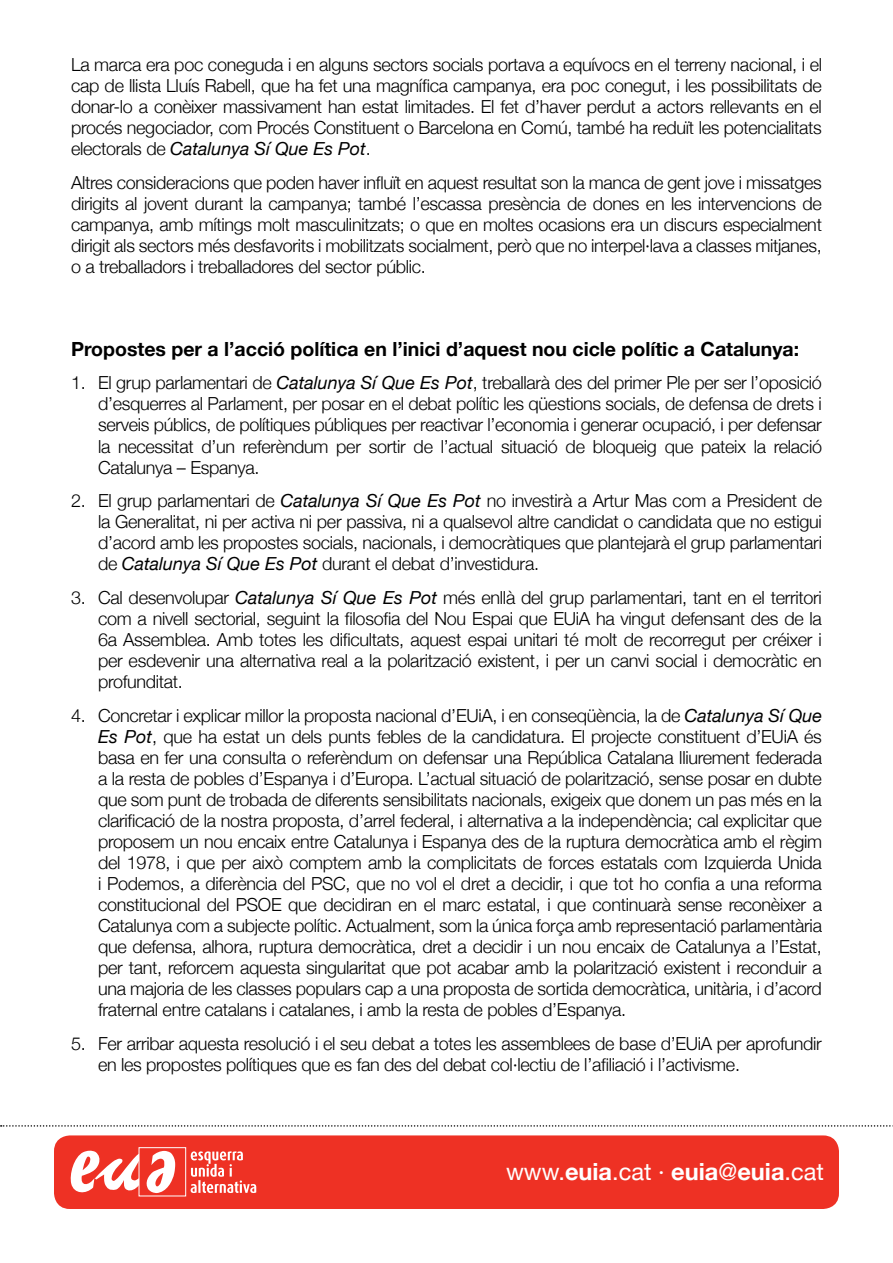
<style>
.page{position:relative;width:893px;height:1263px;background:#fff}
.page>*{position:absolute;margin:0;border:0;box-sizing:border-box;transform-origin:0 0}
.t1{font:23.55px "Helvetica Neue";color:#fff}
.t2{font:700 19.5px "Helvetica Neue";color:#000}
.t3{font:300 18px/21px "Helvetica Neue";letter-spacing:-.015em;color:#000;text-align:justify}
.s1{font-weight:400;font-style:italic}
.s2{font-weight:700}
</style>
<div class="page">
<svg style="left:1px;top:1125px;width:892px;height:2px"></svg>
<div style="left:54px;top:1135px;width:785px;height:74px;background:#ee3124;border-radius:16px"></div>
<div style="left:139px;top:1147px;width:47px;height:49px;border:1px solid #fff"></div>
<svg style="left:70px;top:1150px;width:105px;height:44px"></svg>
<svg style="left:191px;top:1151px;width:65px;height:42px"></svg>
<p class="t3" style="left:71px;top:53px;width:752px">La marca era poc coneguda i en alguns sectors socials portava a equívocs en el terreny nacional, i el cap de llista Lluís Rabell, que ha fet una magnífica campanya, era poc conegut, i les possibilitats de donar-lo a conèixer massivament han estat limitades. El fet d’haver perdut a actors rellevants en el procés negociador, com Procés Constituent o Barcelona en Comú, també ha reduït les potencialitats electorals de <span class="s1">Catalunya Sí Que Es Pot</span>.</p>
<p class="t3" style="left:71px;top:171px;width:752px">Altres consideracions que poden haver influït en aquest resultat son la manca de gent jove i missatges dirigits al jovent durant la campanya; també l’escassa presència de dones en les intervencions de campanya, amb mítings molt masculinitzats; o que en moltes ocasions era un discurs especialment dirigit als sectors més desfavorits i mobilitzats socialment, però que no interpel·lava a classes mitjanes, o a treballadors i treballadores del sector públic.</p>
<p class="t2" style="left:71px;top:333px;width:730px">Propostes per a l’acció política en l’inici d’aquest nou cicle polític a Catalunya:</p>
<p class="t3" style="left:98px;top:372px;width:725px;text-indent:-27px">1. El grup parlamentari de <span class="s1">Catalunya Sí Que Es Pot</span>, treballarà des del primer Ple per ser l’oposició d’esquerres al Parlament, per posar en el debat polític les qüestions socials, de defensa de drets i serveis públics, de polítiques públiques per reactivar l’economia i generar ocupació, i per defensar la necessitat d’un referèndum per sortir de l’actual situació de bloqueig que pateix la relació Catalunya – Espanya.</p>
<p class="t3" style="left:98px;top:489px;width:725px;text-indent:-27px">2. El grup parlamentari de <span class="s1">Catalunya Sí Que Es Pot</span> no investirà a Artur Mas com a President de la Generalitat, ni per activa ni per passiva, ni a qualsevol altre candidat o candidata que no estigui d’acord amb les propostes socials, nacionals, i democràtiques que plantejarà el grup parlamentari de <span class="s1">Catalunya Sí Que Es Pot</span> durant el debat d’investidura.</p>
<p class="t3" style="left:98px;top:586px;width:725px;text-indent:-27px">3. Cal desenvolupar <span class="s1">Catalunya Sí Que Es Pot</span> més enllà del grup parlamentari, tant en el territori com a nivell sectorial, seguint la filosofia del Nou Espai que EUiA ha vingut defensant des de la 6a Assemblea. Amb totes les dificultats, aquest espai unitari té molt de recorregut per créixer i per esdevenir una alternativa real a la polarització existent, i per un canvi social i democràtic en profunditat.</p>
<p class="t3" style="left:98px;top:704px;width:726px;text-indent:-27px">4. Concretar i explicar millor la proposta nacional d’EUiA, i en conseqüència, la de <span class="s1">Catalunya Sí Que Es Pot</span>, que ha estat un dels punts febles de la candidatura. El projecte constituent d’EUiA és basa en fer una consulta o referèndum on defensar una República Catalana lliurement federada a la resta de pobles d’Espanya i d’Europa. L’actual situació de polarització, sense posar en dubte que som punt de trobada de diferents sensibilitats nacionals, exigeix que donem un pas més en la clarificació de la nostra proposta, d’arrel federal, i alternativa a la independència; cal explicitar que proposem un nou encaix entre Catalunya i Espanya des de la ruptura democràtica amb el règim del 1978, i que per això comptem amb la complicitats de forces estatals com Izquierda Unida i Podemos, a diferència del PSC, que no vol el dret a decidir, i que tot ho confia a una reforma constitucional del PSOE que decidiran en el marc estatal, i que continuarà sense reconèixer a Catalunya com a subjecte polític. Actualment, som la única força amb representació parlamentària que defensa, alhora, ruptura democràtica, dret a decidir i un nou encaix de Catalunya a l’Estat, per tant, reforcem aquesta singularitat que pot acabar amb la polarització existent i reconduir a una majoria de les classes populars cap a una proposta de sortida democràtica, unitària, i d’acord fraternal entre catalans i catalanes, i amb la resta de pobles d’Espanya.</p>
<p class="t3" style="left:98px;top:1032px;width:725px;text-indent:-27px">5. Fer arribar aquesta resolució i el seu debat a totes les assemblees de base d’EUiA per aprofundir en les propostes polítiques que es fan des del debat col·lectiu de l’afiliació i l’activisme.</p>
<h1 class="t1" style="left:506px;top:1155px;width:319px">www.<span class="s2">euia</span>.cat · <span class="s2">euia</span>@<span class="s2">euia</span>.cat</h1>
</div>
